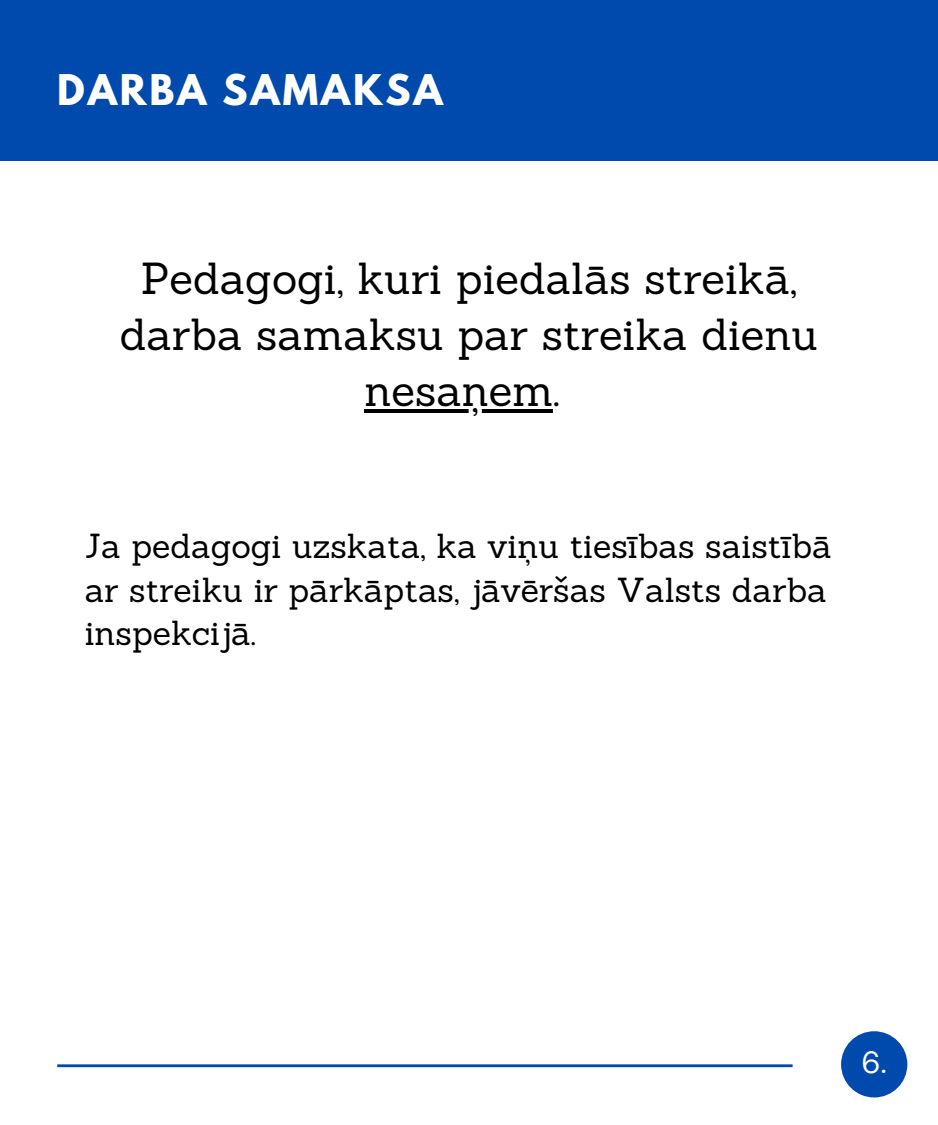
<style>
.page{position:relative;width:938px;height:1125px;background:#fff}
.page>*{position:absolute;margin:0;border:0;box-sizing:border-box;transform-origin:0 0}
.t1{font:43.75px/56.2px "Sanchez";color:#000;text-align:center}
.t2{font:700 37.5px "League Spartan";letter-spacing:.075em;color:#fff}
.t3{font:33.88px/43.1px "Sanchez";color:#000}
.t4{font:30.5px "DM Sans";color:#fff}
</style>
<div class="page">
<div style="left:0;top:0;width:937px;height:160px;background:#004aad"></div>
<hr style="left:364px;top:409px;width:189px;height:4px;background:#000">
<div style="left:841px;top:1031px;width:66px;height:66px;background:#004aad;border-radius:50%"></div>
<hr style="left:57px;top:1064px;width:735px;height:3px;background:#004aad">
<p class="t2" style="left:57px;top:72px;width:387px">DARBA SAMAKSA</p>
<p class="t1" style="left:120px;top:250px;width:700px">Pedagogi, kuri piedalās streikā, darba samaksu par streika dienu nesaņem.</p>
<p class="t3" style="left:85px;top:525px;width:748px">Ja pedagogi uzskata, ka viņu tiesības saistībā ar streiku ir pārkāptas, jāvēršas Valsts darba inspekcijā.</p>
<p class="t4" style="left:861px;top:1043px;width:27px">6.</p>
</div>
